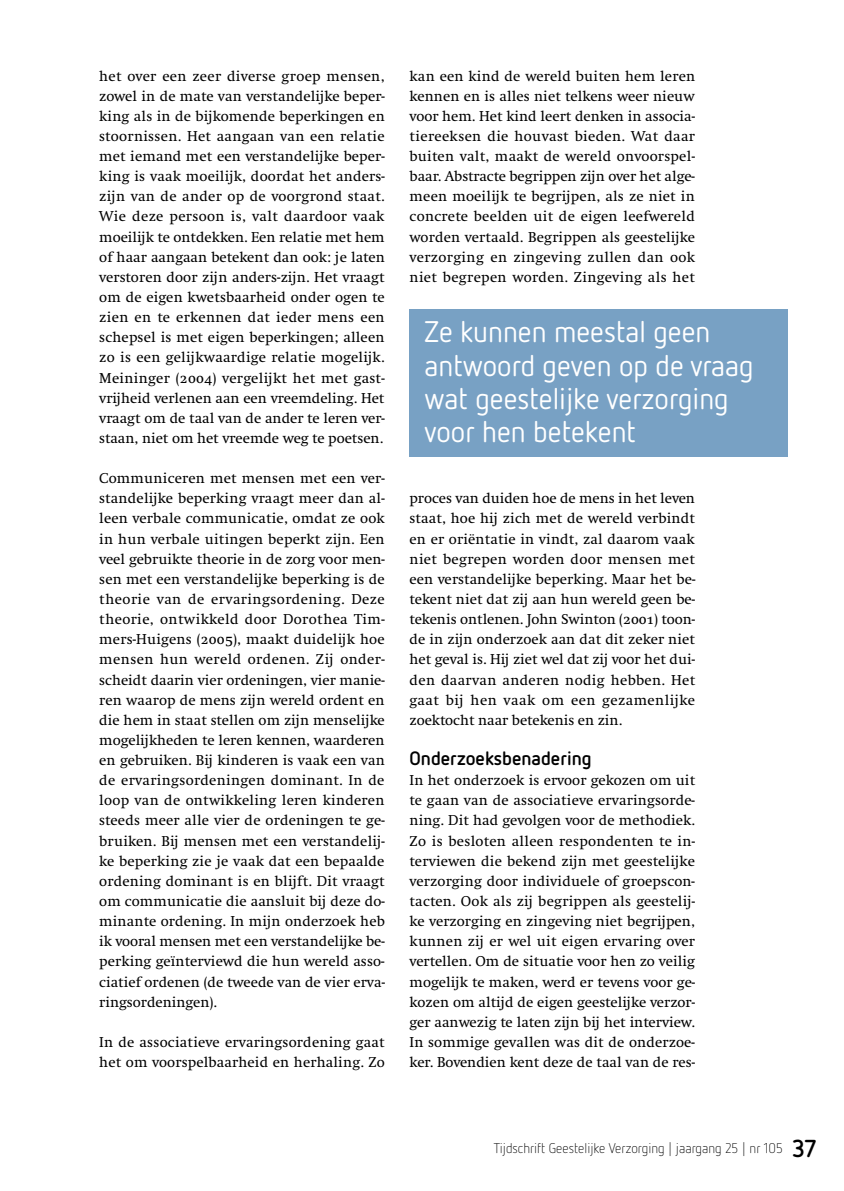
<style>
.page{position:relative;width:844px;height:1191px;background:#fff}
.page>*{position:absolute;margin:0;border:0;box-sizing:border-box;transform-origin:0 0}
.t1{font:29.75px/33.2px "Netto OT";color:#fff}
.t2{font:700 19.25px "Netto OT";color:#000}
.t3{font:14.88px/20.1px "Swift ISE";color:#000;text-align:justify}
.t4{font:300 14px "Netto OT";color:#000}
.s1{font-weight:700;font-size:24.5px}
</style>
<div class="page">
<div style="left:409px;top:309px;width:378px;height:148px;background:#78a1c4"></div>
<p class="t3" style="left:99px;top:66px;width:287px">het over een zeer diverse groep mensen, zowel in de mate van verstandelijke beper&shy;king als in de bijkomende beperkingen en stoornissen. Het aangaan van een relatie met iemand met een verstandelijke beper&shy;king is vaak moeilijk, doordat het anders&shy;zijn van de ander op de voorgrond staat.<br>Wie deze persoon is, valt daardoor vaak moeilijk te ontdekken. Een relatie met hem of haar aangaan betekent dan ook: je laten verstoren door zijn anders-zijn. Het vraagt om de eigen kwetsbaarheid onder ogen te zien en te erkennen dat ieder mens een schepsel is met eigen beperkingen; alleen zo is een gelijkwaardige relatie mogelijk.<br>Meininger (2004) vergelijkt het met gast&shy;vrijheid verlenen aan een vreemdeling. Het vraagt om de taal van de ander te leren ver&shy;staan, niet om het vreemde weg te poetsen.</p>
<p class="t3" style="left:99px;top:468px;width:287px">Communiceren met mensen met een ver&shy;standelijke beperking vraagt meer dan al&shy;leen verbale communicatie, omdat ze ook in hun verbale uitingen beperkt zijn. Een veel gebruikte theorie in de zorg voor men&shy;sen met een verstandelijke beperking is de theorie van de ervaringsordening. Deze theorie, ontwikkeld door Dorothea Tim&shy;mers-Huigens (2005), maakt duidelijk hoe mensen hun wereld ordenen. Zij onder&shy;scheidt daarin vier ordeningen, vier manie&shy;ren waarop de mens zijn wereld ordent en die hem in staat stellen om zijn menselijke mogelijkheden te leren kennen, waarderen en gebruiken. Bij kinderen is vaak een van de ervaringsordeningen dominant. In de loop van de ontwikkeling leren kinderen steeds meer alle vier de ordeningen te ge&shy;bruiken. Bij mensen met een verstandelij&shy;ke beperking zie je vaak dat een bepaalde ordening dominant is en blijft. Dit vraagt om communicatie die aansluit bij deze do&shy;minante ordening. In mijn onderzoek heb ik vooral mensen met een verstandelijke be&shy;perking geïnterviewd die hun wereld asso&shy;ciatief ordenen (de tweede van de vier erva&shy;ringsordeningen).</p>
<p class="t3" style="left:99px;top:1032px;width:287px">In de associatieve ervaringsordening gaat het om voorspelbaarheid en herhaling. Zo</p>
<p class="t3" style="left:409px;top:66px;width:287px">kan een kind de wereld buiten hem leren kennen en is alles niet telkens weer nieuw voor hem. Het kind leert denken in associa&shy;tiereeksen die houvast bieden. Wat daar buiten valt, maakt de wereld onvoorspel&shy;baar. Abstracte begrippen zijn over het alge&shy;meen moeilijk te begrijpen, als ze niet in concrete beelden uit de eigen leefwereld worden vertaald. Begrippen als geestelijke verzorging en zingeving zullen dan ook niet begrepen worden. Zingeving als het</p>
<h1 class="t1" style="left:424px;top:315px;width:330px">Ze kunnen meestal geen antwoord geven op de vraag wat geestelijke verzorging voor hen betekent</h1>
<p class="t3" style="left:409px;top:489px;width:287px">proces van duiden hoe de mens in het leven staat, hoe hij zich met de wereld verbindt en er oriëntatie in vindt, zal daarom vaak niet begrepen worden door mensen met een verstandelijke beperking. Maar het be&shy;tekent niet dat zij aan hun wereld geen be&shy;tekenis ontlenen. John Swinton (2001) toon&shy;de in zijn onderzoek aan dat dit zeker niet het geval is. Hij ziet wel dat zij voor het dui&shy;den daarvan anderen nodig hebben. Het gaat bij hen vaak om een gezamenlijke zoektocht naar betekenis en zin.</p>
<p class="t2" style="left:409px;top:746px;width:183px">Onderzoeksbenadering</p>
<p class="t3" style="left:409px;top:770px;width:287px">In het onderzoek is ervoor gekozen om uit te gaan van de associatieve ervaringsorde&shy;ning. Dit had gevolgen voor de methodiek.<br>Zo is besloten alleen respondenten te in&shy;terviewen die bekend zijn met geestelijke verzorging door individuele of groepscon&shy;tacten. Ook als zij begrippen als geestelij&shy;ke verzorging en zingeving niet begrijpen, kunnen zij er wel uit eigen ervaring over vertellen. Om de situatie voor hen zo veilig mogelijk te maken, werd er tevens voor ge&shy;kozen om altijd de eigen geestelijke verzor&shy;ger aanwezig te laten zijn bij het interview.<br>In sommige gevallen was dit de onderzoe&shy;ker. Bovendien kent deze de taal van de res-</p>
<p class="t4" style="left:493px;top:1139px;width:324px">Tijdschrift Geestelijke Verzorging | jaargang 25 | nr 105 <span class="s1">37</span></p>
</div>
